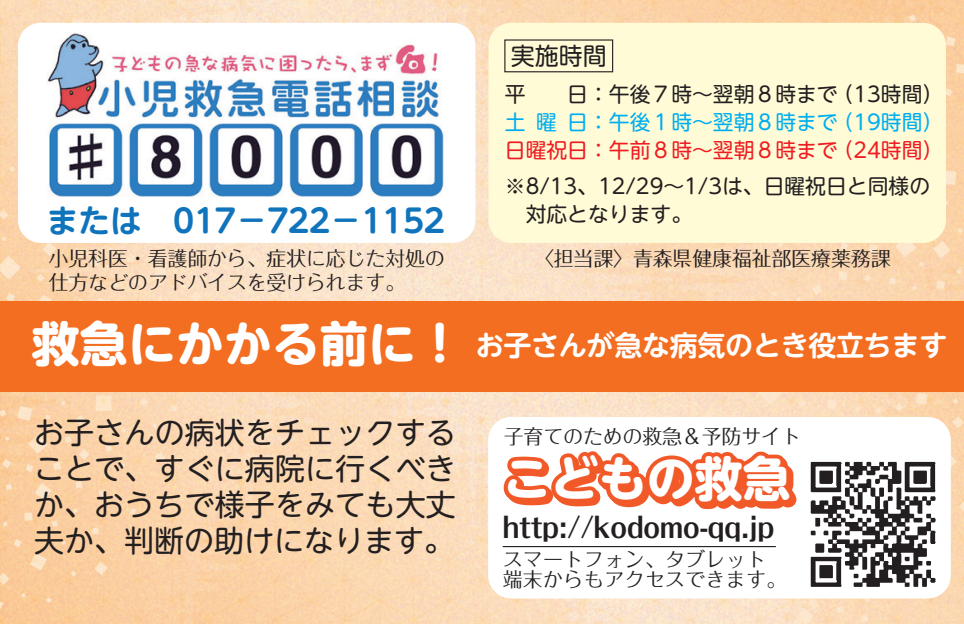
<style>
.page{position:relative;width:964px;height:624px;background:#fff}
.page>*{position:absolute;margin:0;border:0;box-sizing:border-box;transform-origin:0 0}
.t1{font:700 48px "UD Shin M Go Pro";color:#fff}
.t2{font:700 32px "UD Shin M Go Pro De";letter-spacing:-.01em;color:#1074bc}
.t3{font:30px/36px "UD Shin M Go Pro";letter-spacing:.005em;color:#231f20;text-align:justify}
.t4{font:700 28px "Folk Pro";color:#231f20;scale:.94 1}
.t5{font:700 28px "UD Shin M Go Pro De";letter-spacing:-.01em;color:#fff}
.t6{font:24px "UD Shin M Go Pr 6";color:#231f20}
.t7{font:20.8px/28px "UD Shin M Go Pro";color:#231f20}
.t8{font:20.8px "UD Shin M Go Pro";color:#ee1d23}
.t9{font:20.8px "UD Shin M Go Pro";color:#00aeef}
.t10{font:20px "Folk Pro";letter-spacing:-.01em;color:#231f20}
.t11{font:20px/20px "Folk Pro";letter-spacing:.015em;color:#231f20}
</style>
<div class="page">
<img style="left:0;top:0;width:964px;height:624px">
<div style="left:488px;top:417px;width:462px;height:181px;background:#fff;border-radius:23px"></div>
<div style="left:18px;top:23px;width:457px;height:220px;background:#fff;border-radius:23px"></div>
<div style="left:488px;top:23px;width:458px;height:220px;background:#fffbd6;border-radius:23px"></div>
<div style="left:0;top:300px;width:964px;height:91px;background:#f36e21"></div>
<img style="left:47px;top:33px;width:397px;height:164px">
<svg style="left:499px;top:391px;width:299px;height:157px"></svg>
<img style="left:810px;top:461px;width:126px;height:126px">
<hr style="left:503px;top:546px;width:273px;height:1px;background:#231f20">
<div style="left:504px;top:39px;width:109px;height:33px;border:1px solid #231f20"></div>
<h2 class="t2" style="left:47px;top:194px;width:400px">または　017－722－1152</h2>
<p class="t6" style="left:511px;top:36px;width:97px">実施時間</p>
<p class="t7" style="left:505px;top:79px;width:440px">平　　日：午後７時～翌朝８時まで（13時間）</p>
<p class="t9" style="left:505px;top:105px;width:440px">土曜日：午後１時～翌朝８時まで（19時間）</p>
<p class="t8" style="left:505px;top:133px;width:440px">日曜祝日：午前８時～翌朝８時まで（24時間）</p>
<p class="t7" style="left:505px;top:171px;width:427px">※8/13、12/29～1/3は、日曜祝日と同様の　対応となります。</p>
<p class="t10" style="left:49px;top:242px;width:398px">小児科医・看護師から、症状に応じた対処の</p>
<p class="t10" style="left:534px;top:242px;width:358px">〈担当課〉青森県健康福祉部医療薬務課</p>
<p class="t10" style="left:49px;top:266px;width:358px">仕方などのアドバイスを受けられます。</p>
<h1 class="t1" style="left:32px;top:304px;width:434px">救急にかかる前に！</h1>
<h3 class="t3" style="left:34px;top:412px;width:423px">お子さんの病状をチェックすることで、すぐに病院に行くべきか、おうちで様子をみても大丈夫か、判断の助けになります。</h3>
<h3 class="t5" style="left:476px;top:322px;width:473px">お子さんが急な病気のとき役立ちます</h3>
<p class="t10" style="left:504px;top:419px;width:299px">子育てのための救急＆予防サイト</p>
<h1 class="t1" style="left:503px;top:440px;width:289px">こどもの救急</h1>
<h3 class="t4" style="left:503px;top:503px;width:290px">http://kodomo-qq.jp</h3>
<p class="t11" style="left:503px;top:546px;width:285px">スマートフォン、タブレット端末からもアクセスできます。</p>
</div>
